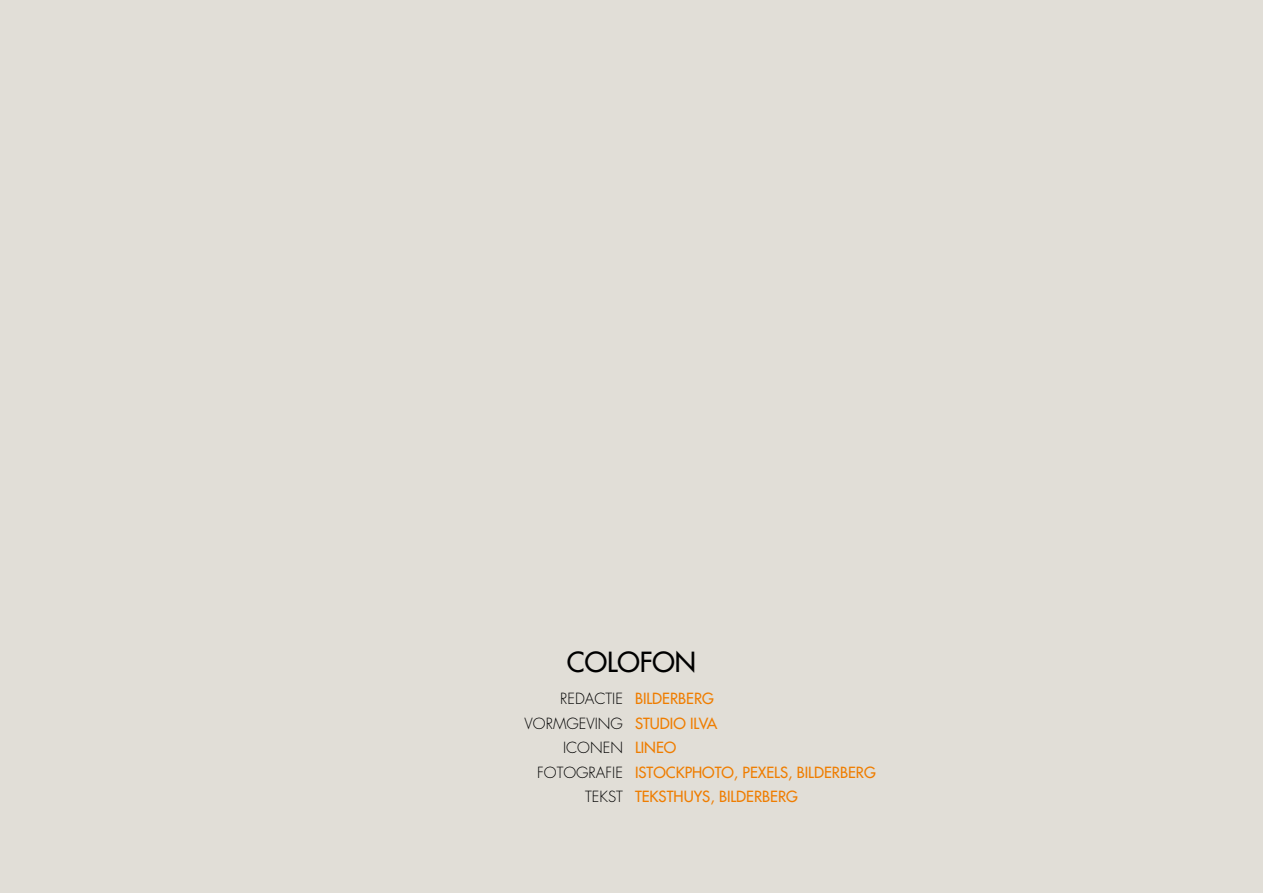
<style>
.page{position:relative;width:1263px;height:893px;background:#e1ded7}
.page>*{position:absolute;margin:0;border:0;box-sizing:border-box;transform-origin:0 0}
._2__kopje{font:500 27px "Futura Std";color:#000}
._2__kopje-2{font:500 15px "Futura Std";color:#ef7d00}
._2__kopje-3{font:300 15px "Futura Std";color:#000}
</style>
<div class="page">
<p class="_2__kopje" style="left:567px;top:645px;width:131px">COLOFON</p>
<p class="_2__kopje-3" style="left:560px;top:690px;width:64px">REDACTIE</p>
<p class="_2__kopje-2" style="left:635px;top:689px;width:80px">BILDERBERG</p>
<p class="_2__kopje-3" style="left:525px;top:714px;width:100px">VORMGEVING</p>
<p class="_2__kopje-2" style="left:635px;top:714px;width:84px">STUDIO ILVA</p>
<p class="_2__kopje-3" style="left:563px;top:739px;width:61px">ICONEN</p>
<p class="_2__kopje-2" style="left:635px;top:738px;width:43px">LINEO</p>
<p class="_2__kopje-3" style="left:537px;top:763px;width:87px">FOTOGRAFIE</p>
<p class="_2__kopje-2" style="left:635px;top:763px;width:242px">ISTOCKPHOTO, PEXELS, BILDERBERG</p>
<p class="_2__kopje-3" style="left:585px;top:787px;width:39px">TEKST</p>
<p class="_2__kopje-2" style="left:635px;top:787px;width:164px">TEKSTHUYS, BILDERBERG</p>
</div>
